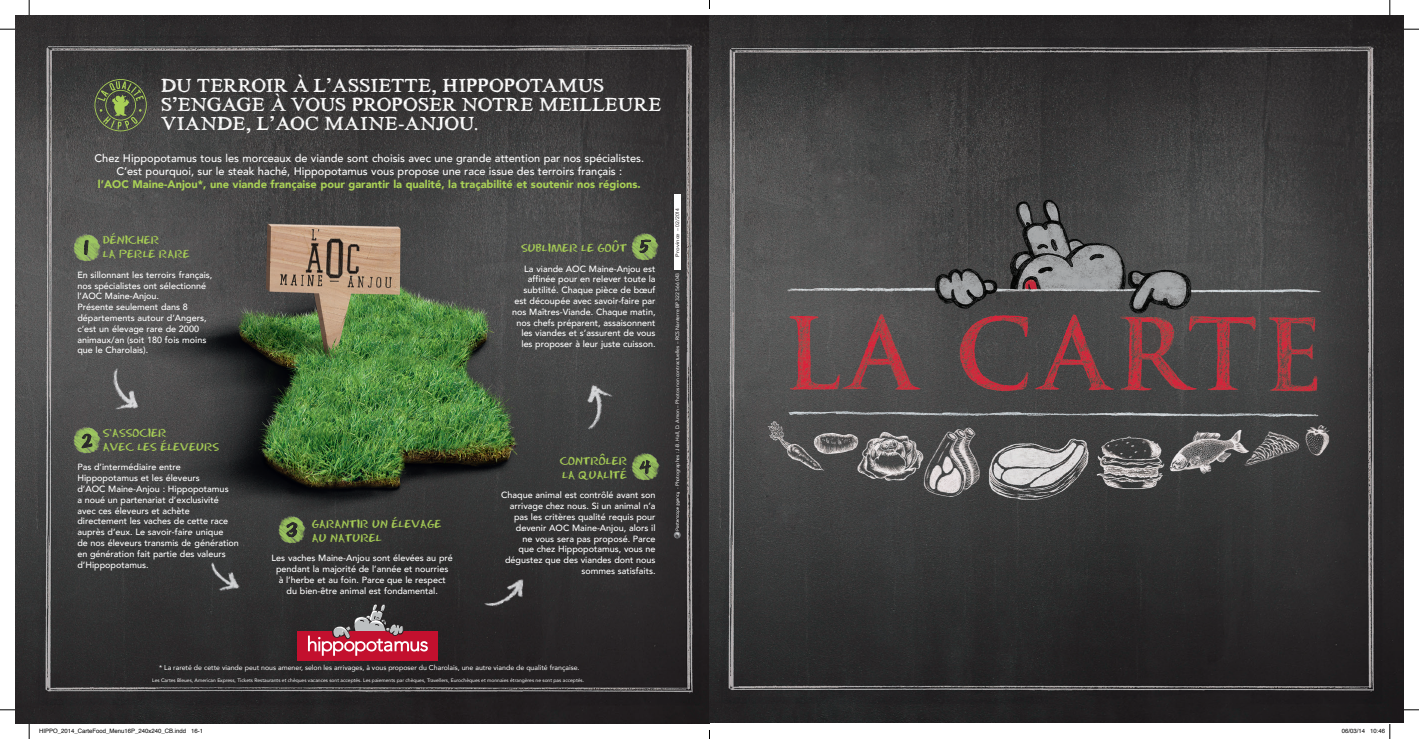
<style>
.page{position:relative;width:1419px;height:739px;background:#fff}
.page>*{position:absolute;margin:0;border:0;box-sizing:border-box;transform-origin:0 0}
.t1{font:20px/31px "Hand TIMES";letter-spacing:.01em;color:#fff}
.t2{font:20px "Eraser Dust";color:#2a292a}
.t3{font:12px/14.4px "Eraser Dust";color:#a9d056}
.t4{font:500 11px/13.2px "Avenir";color:#fff;text-align:center}
.t5{font:900 11px "Avenir";color:#a9d056}
.t6{font:500 9px/10.8px "Avenir";color:#fff}
.t7{font:7px "Avenir";color:#fff}
.t8{font:6px "Helvetica";color:#000}
.t9{font:5px "Avenir";color:#fff}
.t10{font:5px "Avenir";color:#231f20;scale:1.23 1}
</style>
<div class="page">
<img style="left:15px;top:15px;width:1389px;height:709px">
<svg style="left:95px;top:79px;width:52px;height:52px;background:#5a6345"></svg>
<div style="left:298px;top:631px;width:140px;height:29px;background:#c3102e"></div>
<svg style="left:308px;top:603px;width:120px;height:52px"></svg>
<img style="left:70px;top:230px;width:30px;height:31px">
<img style="left:71px;top:423px;width:30px;height:31px">
<img style="left:628px;top:230px;width:30px;height:30px">
<svg style="left:84px;top:240px;width:5px;height:15px"></svg>
<svg style="left:81px;top:433px;width:12px;height:15px"></svg>
<img style="left:629px;top:449px;width:30px;height:31px">
<svg style="left:639px;top:459px;width:12px;height:15px"></svg>
<svg style="left:639px;top:238px;width:12px;height:15px"></svg>
<img style="left:276px;top:512px;width:30px;height:31px">
<svg style="left:286px;top:520px;width:12px;height:18px"></svg>
<img style="left:100px;top:360px;width:62px;height:63px">
<img style="left:196px;top:542px;width:62px;height:63px">
<img style="left:470px;top:557px;width:61px;height:63px">
<img style="left:553px;top:369px;width:79px;height:80px">
<svg style="left:674px;top:531px;width:7px;height:7px"></svg>
<svg style="left:676px;top:492px;width:4px;height:45px"></svg>
<div style="left:674px;top:194px;width:7px;height:76px;background:#fff"></div>
<svg style="left:0;top:29px;width:15px;height:1px"></svg>
<svg style="left:1404px;top:29px;width:15px;height:1px"></svg>
<svg style="left:0;top:709px;width:15px;height:1px"></svg>
<svg style="left:1404px;top:709px;width:15px;height:1px"></svg>
<svg style="left:29px;top:0;width:1px;height:15px"></svg>
<svg style="left:29px;top:724px;width:1px;height:15px"></svg>
<svg style="left:1389px;top:0;width:2px;height:15px"></svg>
<svg style="left:1389px;top:724px;width:2px;height:15px"></svg>
<h1 class="t1" style="left:161px;top:70px;width:445px">DU TERROIR À L ASSIETTE, HIPPOPOTAMUS</h1>
<h1 class="t1" style="left:161px;top:58px;width:502px;text-indent:165px">,<br>S ENGAGE À VOUS PROPOSER NOTRE MEILLEURE</h1>
<h1 class="t1" style="left:161px;top:77px;width:319px;text-indent:11px">,<br>VIANDE, L AOC MAINE-ANJOU.</h1>
<h1 class="t1" style="left:270px;top:96px;width:6px">,</h1>
<p class="t4" style="left:94px;top:151px;width:551px">Chez Hippopotamus tous les morceaux de viande sont choisis avec une grande attention par nos spécialistes.<br>C’est pourquoi, sur le steak haché, Hippopotamus vous propose une race issue des terroirs français :</p>
<p class="t5" style="left:98px;top:175px;width:544px">l’AOC Maine-Anjou*, une viande française pour garantir la qualité, la traçabilité et soutenir nos régions.</p>
<h2 class="t3" style="left:103px;top:232px;width:88px">DÉNICHER<br>LA PERLE RARE</h2>
<p class="t6" style="left:77px;top:269px;width:137px">En sillonnant les terroirs français, nos spécialistes ont sélectionné l’AOC Maine-Anjou.<br>Présente seulement dans 8 départements autour d’Angers, c’est un élevage rare de 2000 animaux/an (soit 180 fois moins que le Charolais).</p>
<h1 class="t2" style="left:84px;top:234px;width:7px">1</h1>
<h1 class="t2" style="left:639px;top:233px;width:13px">5</h1>
<h2 class="t3" style="left:521px;top:240px;width:108px">SUBLIMER LE GOÛT</h2>
<p class="t6" style="left:512px;top:262px;width:145px;text-align:right">La viande AOC Maine-Anjou est affinée pour en relever toute la subtilité. Chaque pièce de bœuf est découpée avec savoir-faire par nos Maîtres-Viande. Chaque matin, nos chefs préparent, assaisonnent les viandes et s’assurent de vous les proposer à leur juste cuisson.</p>
<h2 class="t3" style="left:103px;top:425px;width:117px">S'ASSOCIER<br>AVEC LES ÉLEVEURS</h2>
<p class="t6" style="left:77px;top:461px;width:163px">Pas d’intermédiaire entre<br>Hippopotamus et les éleveurs<br>d’AOC Maine-Anjou : Hippopotamus<br>a noué un partenariat d’exclusivité avec ces éleveurs et achète directement les vaches de cette race auprès d’eux. Le savoir-faire unique<br>de nos éleveurs transmis de génération en génération fait partie des valeurs d’Hippopotamus.</p>
<h2 class="t3" style="left:560px;top:452px;width:69px">CONTRÔLER<br>LA QUALITÉ</h2>
<h1 class="t2" style="left:81px;top:426px;width:13px">2</h1>
<h1 class="t2" style="left:640px;top:453px;width:13px">4</h1>
<p class="t6" style="left:501px;top:489px;width:156px;text-align:right">Chaque animal est contrôlé avant son arrivage chez nous. Si un animal n’a pas les critères qualité requis pour devenir AOC Maine-Anjou, alors il<br>ne vous sera pas proposé. Parce<br>que chez Hippopotamus, vous ne dégustez que des viandes dont nous sommes satisfaits.</p>
<h2 class="t3" style="left:312px;top:515px;width:131px">GARANTIR UN ÉLEVAGE<br>AU NATUREL</h2>
<p class="t6" style="left:272px;top:552px;width:183px;text-align:center">Les vaches Maine-Anjou sont élevées au pré pendant la majorité de l’année et nourries<br>à l’herbe et au foin. Parce que le respect<br>du bien-être animal est fondamental.</p>
<h1 class="t2" style="left:286px;top:516px;width:13px">3</h1>
<p class="t10" style="left:673px;top:257px;width:41px;rotate:-90deg">Province – 02/2014</p>
<p class="t9" style="left:673px;top:489px;width:218px;rotate:-90deg">- Photographes : J-B. Hall, D. Amon – Photos non contractuelles – RCS Nanterre BP 322 566 043</p>
<p class="t7" style="left:159px;top:661px;width:422px">* La rareté de cette viande peut nous amener, selon les arrivages, à vous proposer du Charolais, une autre viande de qualité française.</p>
<p class="t9" style="left:152px;top:676px;width:433px">Les Cartes Bleues, American Express, Tickets Restaurants et chèques vacances sont acceptés. Les paiements par chèques, Travellers, Eurochèques et monnaies étrangères ne sont pas acceptés.</p>
<p class="t8" style="left:39px;top:726px;width:166px">HIPPO_2014_CarteFood_Menu16P_240x240_CB.indd 16-1</p>
<p class="t8" style="left:1342px;top:726px;width:45px">06/03/14 10:46</p>
</div>
